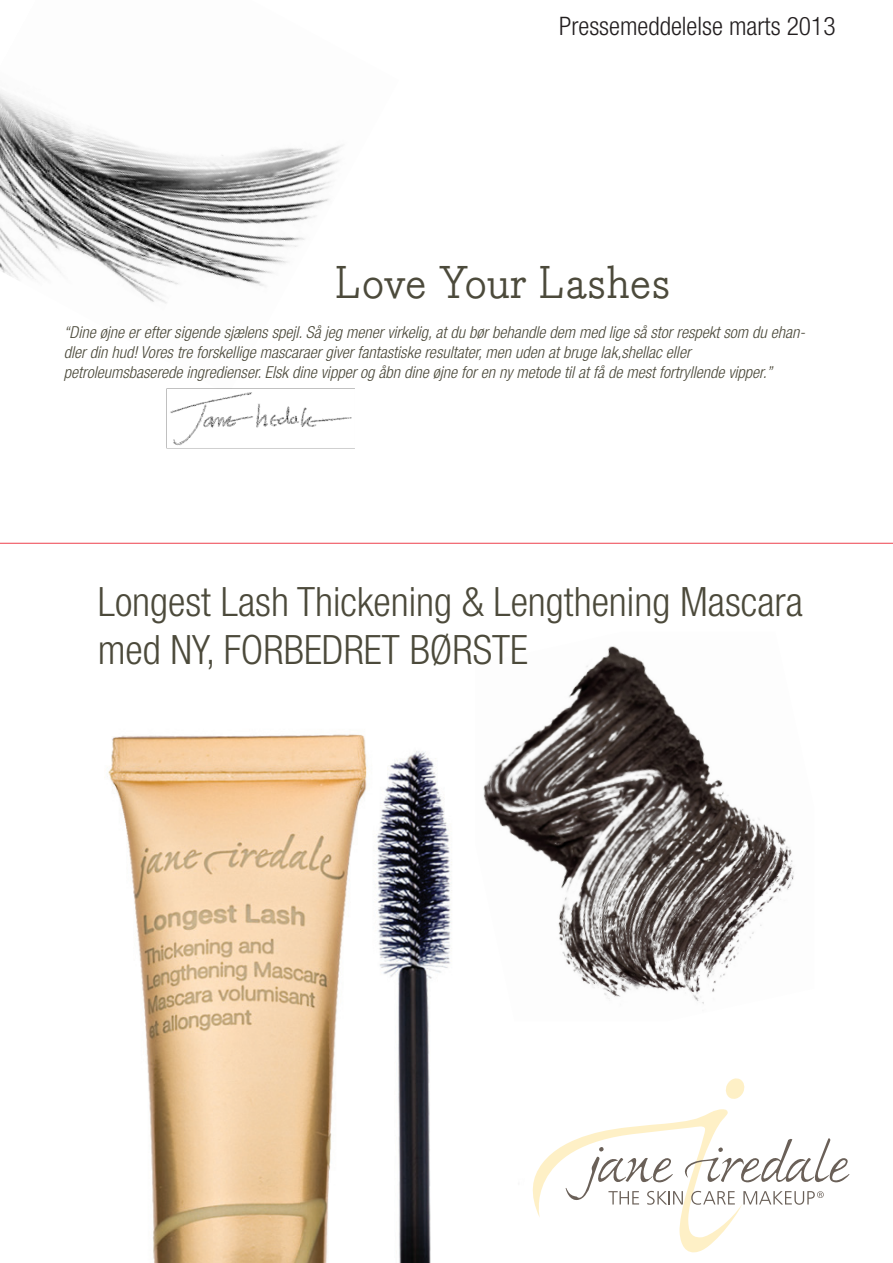
<style>
.page{position:relative;width:893px;height:1263px;background:#fff}
.page>*{position:absolute;margin:0;border:0;box-sizing:border-box;transform-origin:0 0}
.t1{font:45px "Bodoni Egyptian Pro";color:#4c4a3b}
.t2{font:300 condensed 40.5px/48.6px "Helvetica Neue LT Std";color:#4c4a3b}
.t3{font:300 condensed 25.5px "Helvetica Neue LT Std";color:#231f20}
.t4{font:italic 300 condensed 16.5px/19.8px "Helvetica Neue LT Std";color:#4c4a3b}
</style>
<div class="page">
<img style="left:104px;top:734px;width:348px;height:529px">
<img style="left:483px;top:646px;width:311px;height:358px">
<img style="left:0;top:91px;width:355px;height:298px">
<svg style="left:533px;top:1078px;width:316px;height:174px"></svg>
<img style="left:166px;top:389px;width:186px;height:59px">
<hr style="left:0;top:543px;width:893px;height:1px;background:#ee414d">
<p class="t3" style="left:559px;top:12px;width:278px">Pressemeddelelse marts 2013</p>
<p class="t1" style="left:335px;top:254px;width:338px">Love Your Lashes</p>
<p class="t4" style="left:64px;top:323px;width:743px">“Dine øjne er efter sigende sjælens spejl. Så jeg mener virkelig, at du bør behandle dem med lige så stor respekt som du ehan&shy;dler din hud! Vores tre forskellige mascaraer giver fantastiske resultater, men uden at bruge lak,shellac eller petroleumsbaserede ingredienser. Elsk dine vipper og åbn dine øjne for en ny metode til at få de mest fortryllende vipper.”</p>
<p class="t2" style="left:98px;top:577px;width:707px">Longest Lash Thickening &amp; Lengthening Mascara med NY, FORBEDRET BØRSTE</p>
</div>
